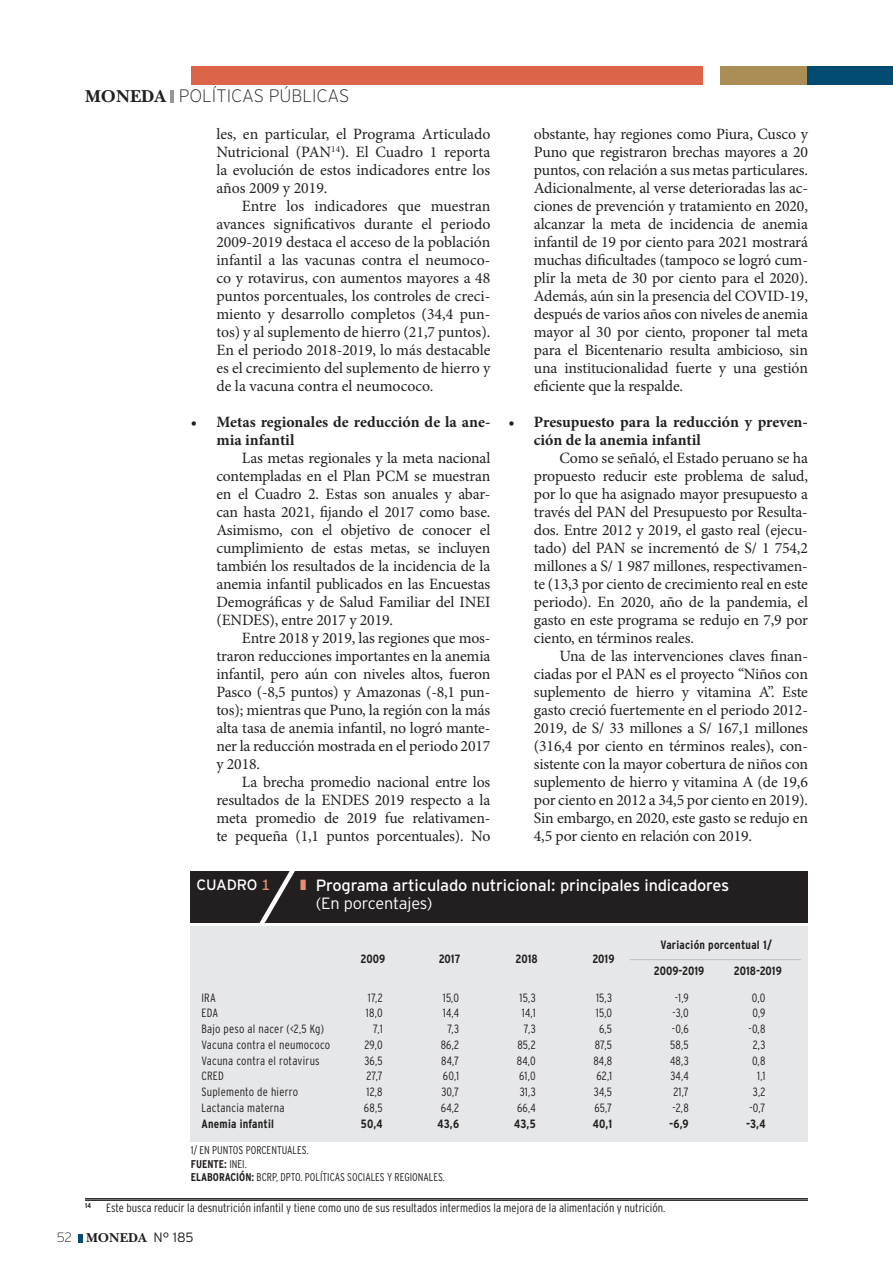
<style>
.page{position:relative;width:893px;height:1276px;background:#fff}
.page>*{position:absolute;margin:0;border:0;box-sizing:border-box;transform-origin:0 0}
.t1{font:200 18px "Interstate";color:#231f20}
.t2{font:16.35px "Interstate Mono";letter-spacing:-.01em;color:#fff}
.t3{font:300 16.35px "Interstate";letter-spacing:-.01em;color:#fff}
.t4{font:15.75px/18px "Minion Pro";letter-spacing:-.01em;color:#231f20;text-align:justify}
.t5{font:700 15.75px/18px "Minion Pro";color:#231f20}
.t6{font:15px "Interstate Mono";letter-spacing:-.02em;color:#fff}
.t7{font:13.5px "New Baskerville Bold SC";color:#231f20}
.t8{font:300 condensed 12px "Interstate";letter-spacing:.02em;color:#231f20}
.t9{font:300 condensed 12px "Interstate";color:#231f20}
.t10{font:700 condensed 12px "Interstate";letter-spacing:.01em;color:#231f20}
.t11{font:300 condensed 11.25px/13.5px "Interstate";color:#231f20}
.t12{font:700 condensed 7.05px "Interstate";color:#231f20}
.s1{font-family:"New Baskerville Bold SC";font-weight:400}
.s2{color:#e68e74}
.s3{font-weight:700}
.s4{font-family:"Interstate";font-weight:200}
.s5{font-family:"Interstate";font-weight:300}
</style>
<div class="page">
<svg style="left:171px;top:90px;width:3px;height:12px"></svg>
<div style="left:191px;top:67px;width:511px;height:18px;background:#dc6549"></div>
<div style="left:721px;top:67px;width:87px;height:18px;background:#ab8e55"></div>
<div style="left:808px;top:67px;width:85px;height:18px;background:#014c70"></div>
<div style="left:191px;top:926px;width:617px;height:215px;background:#e6e7e9"></div>
<div style="left:191px;top:871px;width:617px;height:51px;background:#231f20"></div>
<hr style="left:630px;top:959px;width:171px;height:1px;background:#cfd2d0">
<hr style="left:85px;top:1199px;width:723px;height:2px;background:#231f20">
<hr style="left:85px;top:1198px;width:723px;height:1px;background:#231f20">
<svg style="left:79px;top:1234px;width:4px;height:8px"></svg>
<svg style="left:260px;top:871px;width:35px;height:51px"></svg>
<p class="t1" style="left:85px;top:86px;width:266px"><span class="s1">MONEDA</span> POLÍTICAS PÚBLICAS</p>
<p class="t4" style="left:216px;top:125px;width:276px">les, en particular, el Programa Articulado Nutricional (PAN<sup>14</sup>). El Cuadro 1 reporta la evolución de estos indicadores entre los años 2009 y 2019.</p>
<p class="t4" style="left:216px;top:197px;width:276px;text-indent:25px">Entre los indicadores que muestran avances significativos durante el periodo 2009-2019 destaca el acceso de la población infantil a las vacunas contra el neumoco&shy;co y rotavirus, con aumentos mayores a 48 puntos porcentuales, los controles de creci&shy;miento y desarrollo completos (34,4 pun&shy;tos) y al suplemento de hierro (21,7 puntos).<br>En el periodo 2018-2019, lo más destacable es el crecimiento del suplemento de hierro y de la vacuna contra el neumococo.</p>
<p class="t5" style="left:216px;top:413px;width:276px;text-indent:-25px">• Metas regionales de reducción de la ane&shy;mia infantil</p>
<p class="t4" style="left:216px;top:449px;width:276px;text-indent:25px">Las metas regionales y la meta nacional contempladas en el Plan PCM se muestran en el Cuadro 2. Estas son anuales y abar&shy;can hasta 2021, fijando el 2017 como base.<br>Asimismo, con el objetivo de conocer el cumplimiento de estas metas, se incluyen también los resultados de la incidencia de la anemia infantil publicados en las Encuestas Demográficas y de Salud Familiar del INEI (ENDES), entre 2017 y 2019.</p>
<p class="t4" style="left:216px;top:629px;width:276px;text-indent:25px">Entre 2018 y 2019, las regiones que mos&shy;traron reducciones importantes en la anemia infantil, pero aún con niveles altos, fueron Pasco (-8,5 puntos) y Amazonas (-8,1 pun&shy;tos); mientras que Puno, la región con la más alta tasa de anemia infantil, no logró mante&shy;ner la reducción mostrada en el periodo 2017 y 2018.</p>
<p class="t4" style="left:216px;top:773px;width:276px;text-indent:25px">La brecha promedio nacional entre los resultados de la ENDES 2019 respecto a la meta promedio de 2019 fue relativamen&shy;te pequeña (1,1 puntos porcentuales). No</p>
<p class="t4" style="left:534px;top:125px;width:276px">obstante, hay regiones como Piura, Cusco y Puno que registraron brechas mayores a 20 puntos, con relación a sus metas particulares.<br>Adicionalmente, al verse deterioradas las ac&shy;ciones de prevención y tratamiento en 2020, alcanzar la meta de incidencia de anemia infantil de 19 por ciento para 2021 mostrará muchas dificultades (tampoco se logró cum&shy;plir la meta de 30 por ciento para el 2020).<br>Además, aún sin la presencia del COVID-19, después de varios años con niveles de anemia mayor al 30 por ciento, proponer tal meta para el Bicentenario resulta ambicioso, sin una institucionalidad fuerte y una gestión eficiente que la respalde.</p>
<p class="t5" style="left:534px;top:413px;width:275px;text-indent:-25px">• Presupuesto para la reducción y preven&shy;ción de la anemia infantil</p>
<p class="t4" style="left:534px;top:449px;width:276px;text-indent:25px">Como se señaló, el Estado peruano se ha propuesto reducir este problema de salud, por lo que ha asignado mayor presupuesto a través del PAN del Presupuesto por Resulta&shy;dos. Entre 2012 y 2019, el gasto real (ejecu&shy;tado) del PAN se incrementó de S/ 1 754,2 millones a S/ 1 987 millones, respectivamen&shy;te (13,3 por ciento de crecimiento real en este periodo). En 2020, año de la pandemia, el gasto en este programa se redujo en 7,9 por ciento, en términos reales.</p>
<p class="t4" style="left:534px;top:647px;width:276px;text-indent:25px">Una de las intervenciones claves finan&shy;ciadas por el PAN es el proyecto “Niños con suplemento de hierro y vitamina A”. Este gasto creció fuertemente en el periodo 2012- 2019, de S/ 33 millones a S/ 167,1 millones (316,4 por ciento en términos reales), con&shy;sistente con la mayor cobertura de niños con suplemento de hierro y vitamina A (de 19,6 por ciento en 2012 a 34,5 por ciento en 2019).<br>Sin embargo, en 2020, este gasto se redujo en 4,5 por ciento en relación con 2019.</p>
<p class="t6" style="left:197px;top:876px;width:75px">CUADRO <span class="s2">1</span></p>
<p class="t2" style="left:316px;top:876px;width:415px">Programa articulado nutricional: principales indicadores</p>
<p class="t3" style="left:316px;top:894px;width:118px">(En porcentajes)</p>
<p class="t10" style="left:361px;top:952px;width:26px">2009</p>
<p class="t10" style="left:516px;top:952px;width:24px">2018</p>
<p class="t10" style="left:439px;top:952px;width:23px">2017</p>
<p class="t10" style="left:592px;top:952px;width:24px">2019</p>
<p class="t10" style="left:660px;top:938px;width:113px">Variación porcentual 1/</p>
<p class="t10" style="left:654px;top:964px;width:52px">2009-2019</p>
<p class="t10" style="left:734px;top:964px;width:50px">2018-2019</p>
<p class="t8" style="left:201px;top:990px;width:16px">IRA</p>
<p class="t8" style="left:368px;top:990px;width:16px">17,2</p>
<p class="t8" style="left:443px;top:990px;width:18px">15,0</p>
<p class="t8" style="left:520px;top:990px;width:18px">15,3</p>
<p class="t8" style="left:596px;top:990px;width:18px">15,3</p>
<p class="t8" style="left:675px;top:990px;width:15px">-1,9</p>
<p class="t8" style="left:752px;top:990px;width:15px">0,0</p>
<p class="t8" style="left:201px;top:1006px;width:18px">EDA</p>
<p class="t8" style="left:366px;top:1006px;width:18px">18,0</p>
<p class="t8" style="left:443px;top:1006px;width:18px">14,4</p>
<p class="t8" style="left:522px;top:1006px;width:15px">14,1</p>
<p class="t8" style="left:596px;top:1006px;width:18px">15,0</p>
<p class="t8" style="left:673px;top:1006px;width:18px">-3,0</p>
<p class="t8" style="left:752px;top:1006px;width:15px">0,9</p>
<p class="t8" style="left:201px;top:1022px;width:124px">Bajo peso al nacer (&lt;2,5 Kg)</p>
<p class="t8" style="left:373px;top:1022px;width:11px">7,1</p>
<p class="t8" style="left:447px;top:1022px;width:13px">7,3</p>
<p class="t8" style="left:524px;top:1022px;width:13px">7,3</p>
<p class="t8" style="left:599px;top:1022px;width:15px">6,5</p>
<p class="t8" style="left:672px;top:1022px;width:18px">-0,6</p>
<p class="t8" style="left:749px;top:1022px;width:18px">-0,8</p>
<p class="t8" style="left:201px;top:1038px;width:130px">Vacuna contra el neumococo</p>
<p class="t8" style="left:365px;top:1038px;width:20px">29,0</p>
<p class="t8" style="left:441px;top:1038px;width:20px">86,2</p>
<p class="t8" style="left:517px;top:1038px;width:20px">85,2</p>
<p class="t8" style="left:595px;top:1038px;width:19px">87,5</p>
<p class="t8" style="left:670px;top:1038px;width:20px">58,5</p>
<p class="t8" style="left:753px;top:1038px;width:14px">2,3</p>
<p class="t8" style="left:201px;top:1053px;width:120px">Vacuna contra el rotavirus</p>
<p class="t8" style="left:364px;top:1053px;width:20px">36,5</p>
<p class="t8" style="left:441px;top:1053px;width:19px">84,7</p>
<p class="t8" style="left:517px;top:1053px;width:20px">84,0</p>
<p class="t8" style="left:593px;top:1053px;width:20px">84,8</p>
<p class="t8" style="left:670px;top:1053px;width:20px">48,3</p>
<p class="t8" style="left:752px;top:1053px;width:15px">0,8</p>
<p class="t8" style="left:201px;top:1069px;width:24px">CRED</p>
<p class="t8" style="left:367px;top:1069px;width:18px">27,7</p>
<p class="t8" style="left:443px;top:1069px;width:18px">60,1</p>
<p class="t8" style="left:519px;top:1069px;width:18px">61,0</p>
<p class="t8" style="left:596px;top:1069px;width:17px">62,1</p>
<p class="t8" style="left:670px;top:1069px;width:20px">34,4</p>
<p class="t8" style="left:757px;top:1069px;width:10px">1,1</p>
<p class="t8" style="left:201px;top:1085px;width:98px">Suplemento de hierro</p>
<p class="t8" style="left:366px;top:1085px;width:18px">12,8</p>
<p class="t8" style="left:441px;top:1085px;width:19px">30,7</p>
<p class="t8" style="left:520px;top:1085px;width:17px">31,3</p>
<p class="t8" style="left:594px;top:1085px;width:20px">34,5</p>
<p class="t8" style="left:673px;top:1085px;width:17px">21,7</p>
<p class="t8" style="left:753px;top:1085px;width:14px">3,2</p>
<p class="t8" style="left:201px;top:1101px;width:85px">Lactancia materna</p>
<p class="t8" style="left:364px;top:1101px;width:20px">68,5</p>
<p class="t8" style="left:441px;top:1101px;width:20px">64,2</p>
<p class="t8" style="left:517px;top:1101px;width:20px">66,4</p>
<p class="t8" style="left:594px;top:1101px;width:19px">65,7</p>
<p class="t8" style="left:673px;top:1101px;width:18px">-2,8</p>
<p class="t8" style="left:749px;top:1101px;width:17px">-0,7</p>
<p class="t10" style="left:201px;top:1116px;width:74px">Anemia infantil</p>
<p class="t10" style="left:361px;top:1116px;width:23px">50,4</p>
<p class="t10" style="left:437px;top:1116px;width:23px">43,6</p>
<p class="t10" style="left:514px;top:1116px;width:23px">43,5</p>
<p class="t10" style="left:593px;top:1116px;width:21px">40,1</p>
<p class="t10" style="left:669px;top:1116px;width:21px">-6,9</p>
<p class="t10" style="left:746px;top:1116px;width:21px">-3,4</p>
<p class="t11" style="left:191px;top:1143px;width:256px">1/ EN PUNTOS PORCENTUALES.<br><span class="s3">FUENTE:</span> INEI.<br><span class="s3">ELABORACIÓN:</span> BCRP, DPTO. POLÍTICAS SOCIALES Y REGIONALES.</p>
<p class="t9" style="left:191px;top:1201px;width:582px">14 Este busca reducir la desnutrición infantil y tiene c mo uno de sus resultados intermedios la mejora de la alimentación y nutrición.</p>
<p class="t12" style="left:85px;top:1201px;width:7px">14</p>
<p class="t9" style="left:106px;top:1201px;width:561px">Este busca reducir la desnutrición infantil y tiene como uno de sus resultados intermedios la mejora de la alimentación y nutrición.</p>
<p class="t7" style="left:57px;top:1230px;width:138px"><span class="s4">52</span> MONEDA <span class="s5">N° 185</span></p>
</div>
